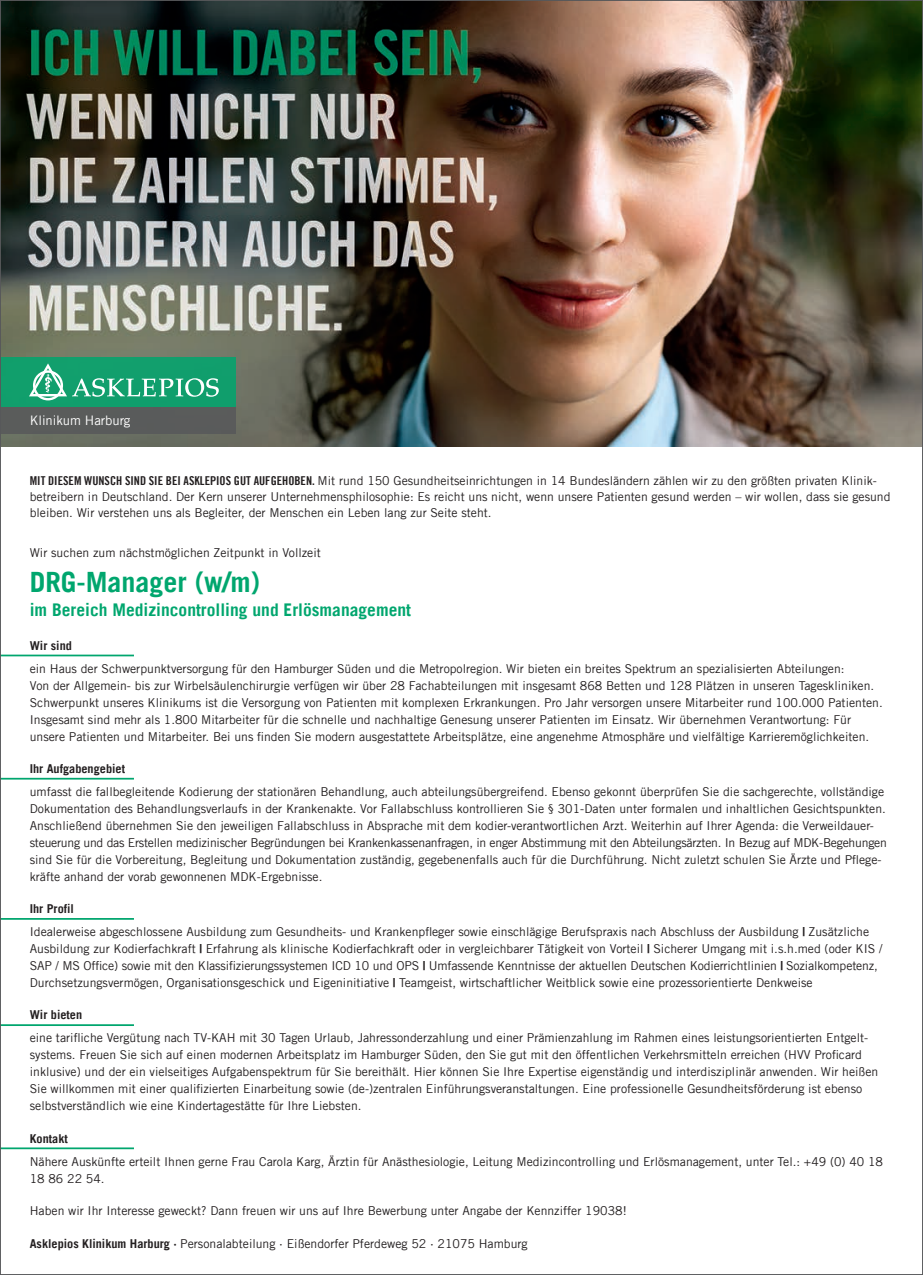
<style>
.page{position:relative;width:923px;height:1275px;background:#fff}
.page>*{position:absolute;margin:0;border:0;box-sizing:border-box;transform-origin:0 0}
.t1{font:700 28px "Trade Gothic LT";color:#00a66e}
.t2{font:700 17.5px "Trade Gothic LT";color:#00a66e}
.t3{font:13.12px "Trade Gothic LT";letter-spacing:-.005em;color:#fff}
.t4{font:12.25px/17px "Trade Gothic LT";color:#231f20}
.t5{font:700 12.25px "Trade Gothic LT";color:#231f20}
.s1{font-family:"Trade Gothic LT Bold Cond Twenty"}
.s2{font-weight:700}
</style>
<div class="page">
<img style="left:2px;top:2px;width:919px;height:444px">
<hr style="left:0;top:655px;width:134px;height:1px;background:#00a66e">
<hr style="left:0;top:778px;width:134px;height:2px;background:#00a66e">
<hr style="left:0;top:918px;width:134px;height:2px;background:#00a66e">
<hr style="left:0;top:1024px;width:134px;height:2px;background:#00a66e">
<hr style="left:0;top:1147px;width:134px;height:2px;background:#00a66e">
<div style="left:0;top:407px;width:236px;height:26px;background:#57585a"></div>
<div style="left:0;top:357px;width:236px;height:50px;background:#119e6c"></div>
<svg style="left:29px;top:363px;width:190px;height:37px"></svg>
<p class="t3" style="left:30px;top:412px;width:102px">Klinikum Harburg</p>
<p class="t4" style="left:30px;top:473px;width:862px;line-height:15.8px"><span class="s1">MIT DIESEM WUNSCH SIND SIE BEI ASKLEPIOS GUT AUFGEHOBEN.</span> Mit rund 150 Gesundheitseinrichtungen in 14 Bundesländern zählen wir zu den größten privaten Klinik&shy;betreibern in Deutschland. Der Kern unserer Unternehmensphilosophie: Es reicht uns nicht, wenn unsere Patienten gesund werden – wir wollen, dass sie gesund bleiben. Wir verstehen uns als Begleiter, der Menschen ein Leben lang zur Seite steht.</p>
<p class="t4" style="left:30px;top:544px;width:293px">Wir suchen zum nächstmöglichen Zeitpunkt in Vollzeit</p>
<h1 class="t1" style="left:30px;top:564px;width:232px">DRG-Manager (w/m)</h1>
<h2 class="t2" style="left:30px;top:599px;width:383px">im Bereich Medizincontrolling und Erlösmanagement</h2>
<p class="t5" style="left:30px;top:638px;width:44px">Wir sind</p>
<p class="t4" style="left:30px;top:660px;width:854px">ein Haus der Schwerpunktversorgung für den Hamburger Süden und die Metropolregion. Wir bieten ein breites Spektrum an spezialisierten Abteilungen:<br>Von der Allgemein- bis zur Wirbelsäulenchirurgie verfügen wir über 28 Fachabteilungen mit insgesamt 868 Betten und 128 Plätzen in unseren Tageskliniken.<br>Schwerpunkt unseres Klinikums ist die Versorgung von Patienten mit komplexen Erkrankungen. Pro Jahr versorgen unsere Mitarbeiter rund 100.000 Patienten.<br>Insgesamt sind mehr als 1.800 Mitarbeiter für die schnelle und nachhaltige Genesung unserer Patienten im Einsatz. Wir übernehmen Verantwortung: Für unsere Patienten und Mitarbeiter. Bei uns finden Sie modern ausgestattete Arbeitsplätze, eine angenehme Atmosphäre und vielfältige Karrieremöglichkeiten.</p>
<p class="t5" style="left:30px;top:761px;width:97px">Ihr Aufgabengebiet</p>
<p class="t4" style="left:30px;top:783px;width:858px">umfasst die fallbegleitende Kodierung der stationären Behandlung, auch abteilungsübergreifend. Ebenso gekonnt überprüfen Sie die sachgerechte, vollständige Dokumentation des Behandlungsverlaufs in der Krankenakte. Vor Fallabschluss kontrollieren Sie § 301-Daten unter formalen und inhaltlichen Gesichtspunkten.<br>Anschließend übernehmen Sie den jeweiligen Fallabschluss in Absprache mit dem kodier-verantwortlichen Arzt. Weiterhin auf Ihrer Agenda: die Verweildauer&shy;steuerung und das Erstellen medizinischer Begründungen bei Krankenkassenanfragen, in enger Abstimmung mit den Abteilungsärzten. In Bezug auf MDK-Begehungen sind Sie für die Vorbereitung, Begleitung und Dokumentation zuständig, gegebenenfalls auch für die Durchführung. Nicht zuletzt schulen Sie Ärzte und Pflege&shy;kräfte anhand der vorab gewonnenen MDK-Ergebnisse.</p>
<p class="t4" style="left:30px;top:897px;width:841px;line-height:22.9px"><span class="s2">Ihr Profil<br></span>Idealerweise abgeschlossene Ausbildung zum Gesundheits- und Krankenpfleger sowie einschlägige Berufspraxis nach Abschluss der Ausbildung <span class="s2">|</span> Zusätzliche</p>
<p class="t4" style="left:30px;top:940px;width:854px">Ausbildung zur Kodierfachkraft <span class="s2">|</span> Erfahrung als klinische Kodierfachkraft oder in vergleichbarer Tätigkeit von Vorteil <span class="s2">|</span> Sicherer Umgang mit i.s.h.med (oder KIS /<br>SAP / MS Office) sowie mit den Klassifizierungssystemen ICD 10 und OPS <span class="s2">|</span> Umfassende Kenntnisse der aktuellen Deutschen Kodierrichtlinien <span class="s2">|</span> Sozialkompetenz,<br>Durchsetzungsvermögen, Organisationsgeschick und Eigeninitiative <span class="s2">|</span> Teamgeist, wirtschaftlicher Weitblick sowie eine prozessorientierte Denkweise</p>
<p class="t5" style="left:30px;top:1007px;width:54px">Wir bieten</p>
<p class="t4" style="left:30px;top:1029px;width:850px">eine tarifliche Vergütung nach TV-KAH mit 30 Tagen Urlaub, Jahressonderzahlung und einer Prämienzahlung im Rahmen eines leistungsorientierten Entgelt&shy;systems. Freuen Sie sich auf einen modernen Arbeitsplatz im Hamburger Süden, den Sie gut mit den öffentlichen Verkehrsmitteln erreichen (HVV Proficard inklusive) und der ein vielseitiges Aufgabenspektrum für Sie bereithält. Hier können Sie Ihre Expertise eigenständig und interdisziplinär anwenden. Wir heißen Sie willkommen mit einer qualifizierten Einarbeitung sowie (de-)zentralen Einführungsveranstaltungen. Eine professionelle Gesundheitsförderung ist ebenso selbstverständlich wie eine Kindertagestätte für Ihre Liebsten.</p>
<p class="t5" style="left:30px;top:1131px;width:40px">Kontakt</p>
<p class="t4" style="left:30px;top:1152px;width:855px">Nähere Auskünfte erteilt Ihnen gerne Frau Carola Karg, Ärztin für Anästhesiologie, Leitung Medizincontrolling und Erlösmanagement, unter Tel.: +49 (0) 40 18<br>18 86 22 54.</p>
<p class="t4" style="left:30px;top:1202px;width:598px">Haben wir Ihr Interesse geweckt? Dann freuen wir uns auf Ihre Bewerbung unter Angabe der Kennziffer 19038!</p>
<p class="t4" style="left:30px;top:1235px;width:499px"><span class="s2">Asklepios Klinikum Harburg ∙</span> Personalabteilung ∙ Eißendorfer Pferdeweg 52 ∙ 21075 Hamburg</p>
</div>
